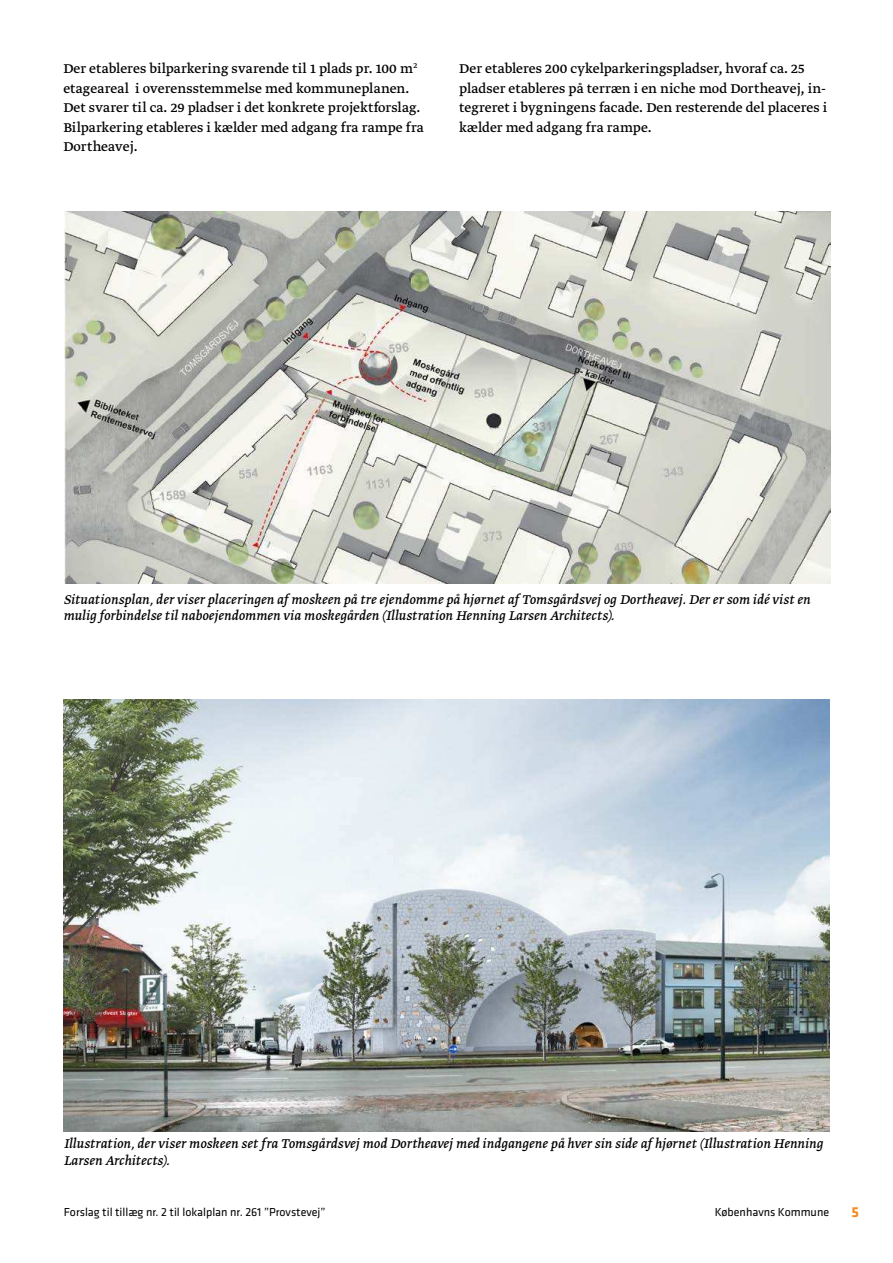
<style>
.page{position:relative;width:893px;height:1263px;background:#fff}
.page>*{position:absolute;margin:0;border:0;box-sizing:border-box;transform-origin:0 0}
.t1{font:15px/19.5px "Greta Text";color:#000}
.t2{font:italic 15px/16.5px "Greta Text";letter-spacing:.01em;color:#000}
.t3{font:700 15px "Klavika";color:#f78b1f}
.t4{font:12px "Klavika";color:#000}
</style>
<div class="page">
<img style="left:65px;top:211px;width:765px;height:372px">
<img style="left:64px;top:699px;width:765px;height:432px">
<p class="t1" style="left:63px;top:60px;width:362px">Der etableres bilparkering svarende til 1 plads pr. 100 m<sup>2 </sup>etageareal i overensstemmelse med kommuneplanen.<br>Det svarer til ca. 29 pladser i det konkrete projektforslag.<br>Bilparkering etableres i kælder med adgang fra rampe fra Dortheavej.</p>
<p class="t1" style="left:459px;top:60px;width:369px">Der etableres 200 cykelparkeringspladser, hvoraf ca. 25 pladser etableres på terræn i en niche mod Dortheavej, in&shy;tegreret i bygningens facade. Den resterende del placeres i kælder med adgang fra rampe.</p>
<p class="t2" style="left:64px;top:592px;width:748px">Situationsplan, der viser placeringen af moskeen på tre ejendomme på hjørnet af Tomsgårdsvej og Dortheavej. Der er som idé vist en mulig forbindelse til naboejendommen via moskegården (Illustration Henning Larsen Architects).</p>
<p class="t2" style="left:64px;top:1136px;width:761px">Illustration, der viser moskeen set fra Tomsgårdsvej mod Dortheavej med indgangene på hver sin side af hjørnet (Illustration Henning<br>Larsen Architects).</p>
<p class="t4" style="left:64px;top:1206px;width:263px">Forslag til tillæg nr. 2 til lokalplan nr. 261 ”Provstevej”</p>
<p class="t4" style="left:715px;top:1206px;width:116px">Københavns Kommune</p>
<p class="t3" style="left:851px;top:1206px;width:9px">5</p>
</div>
